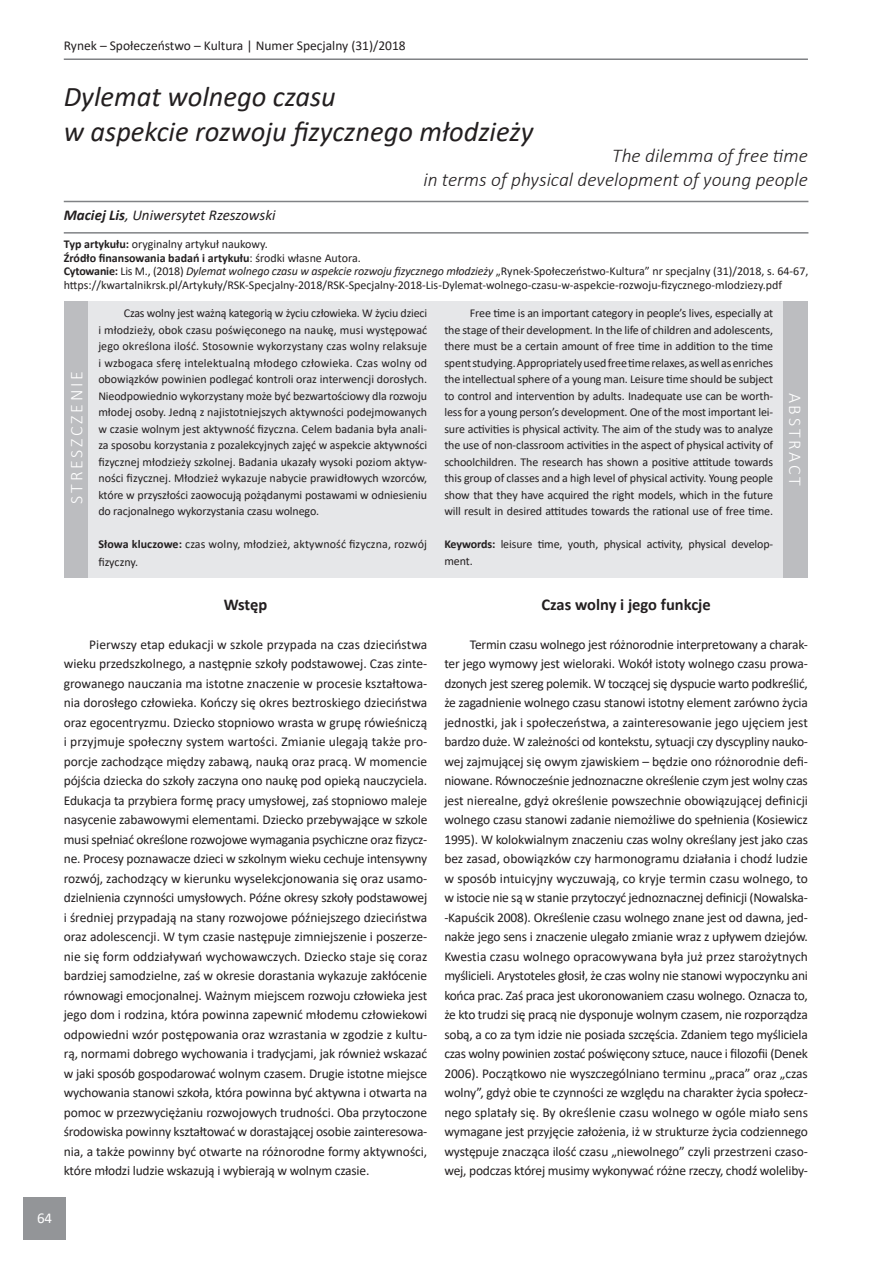
<style>
.page{position:relative;width:893px;height:1263px;background:#fff}
.page>*{position:absolute;margin:0;border:0;box-sizing:border-box;transform-origin:0 0}
.t1{font:italic 28.5px "Calibri";color:#231f20}
.t2{font:italic 300 19.5px "Calibri";color:#231f20}
.t3{font:300 18px "Calibri";letter-spacing:.15em;color:#fff}
.Podtytuły{font:700 16.5px "Calibri";color:#231f20}
.t4{font:italic 15px "Calibri";color:#231f20}
.t5{font:15px "Calibri";color:#fff}
.tekst_zwykly{font:13.5px/19.5px "Calibri";letter-spacing:-.015em;color:#231f20;text-align:justify}
.t6{font:12px/16.5px "Calibri";letter-spacing:-.005em;color:#231f20}
.t7{font:700 12px "Calibri";color:#231f20}
.s1{font-weight:700}
.s2{font-weight:400}
.s3{font-style:italic}
</style>
<div class="page">
<div style="left:23px;top:1197px;width:43px;height:42px;background:#939598"></div>
<hr style="left:64px;top:58px;width:744px;height:2px;background:#808285">
<div style="left:84px;top:302px;width:703px;height:276px;background:#e6e7e9"></div>
<div style="left:64px;top:302px;width:23px;height:276px;background:#bcbdc0"></div>
<div style="left:783px;top:302px;width:25px;height:276px;background:#bcbdc0"></div>
<hr style="left:64px;top:201px;width:744px;height:1px;background:#808285">
<hr style="left:64px;top:232px;width:744px;height:2px;background:#808285">
<p class="tekst_zwykly" style="left:64px;top:36px;width:344px">Rynek – Społeczeństwo – Kultura | Numer Specjalny (31)/2018</p>
<p class="t1" style="left:64px;top:77px;width:274px">Dylemat wolnego czasu</p>
<p class="t1" style="left:64px;top:111px;width:471px">w aspekcie rozwoju fizycznego młodzieży</p>
<p class="t4" style="left:64px;top:205px;width:213px"><span class="s1">Maciej Lis</span>, Uniwersytet Rzeszowski</p>
<p class="t2" style="left:612px;top:144px;width:197px">The dilemma of free time</p>
<p class="t2" style="left:423px;top:167px;width:386px">in terms of physical development of young people</p>
<p class="t6" style="left:64px;top:236px;width:206px"><span class="s1">Typ artykułu:</span> oryginalny artykuł naukowy.</p>
<p class="t7" style="left:64px;top:249px;width:299px">Źródło finansowania badań i artykułu<span class="s2">: środki własne Autora.</span></p>
<p class="t6" style="left:64px;top:264px;width:746px;line-height:13.5px"><span class="s1">Cytowanie:</span> Lis M., (2018) <span class="s3">Dylemat wolnego czasu w aspekcie rozwoju fizycznego młodzieży</span> „Rynek-Społeczeństwo-Kultura” nr specjalny (31)/2018, s. 64-67, https://kwartalnikrsk.pl/Artykuły/RSK-Specjalny-2018/RSK-Specjalny-2018-Lis-Dylemat-wolnego-czasu-w-aspekcie-rozwoju-fizycznego-mlodziezy.pdf</p>
<p class="t3" style="left:65px;top:504px;width:134px;rotate:-90deg">STRESZCZENIE</p>
<p class="t6" style="left:98px;top:304px;width:330px;text-align:justify;text-indent:26px">Czas wolny jest ważną kategorią w życiu człowieka. W życiu dzieci i młodzieży, obok czasu poświęconego na naukę, musi występować jego określona ilość. Stosownie wykorzystany czas wolny relaksuje i wzbogaca sferę intelektualną młodego człowieka. Czas wolny od obowiązków powinien podlegać kontroli oraz interwencji dorosłych.<br>Nieodpowiednio wykorzystany może być bezwartościowy dla rozwoju młodej osoby. Jedną z najistotniejszych aktywności podejmowanych w czasie wolnym jest aktywność fizyczna. Celem badania była anali&shy;za sposobu korzystania z pozalekcyjnych zajęć w aspekcie aktywności fizycznej młodzieży szkolnej. Badania ukazały wysoki poziom aktyw&shy;ności fizycznej. Młodzież wykazuje nabycie prawidłowych wzorców, które w przyszłości zaowocują pożądanymi postawami w odniesieniu do racjonalnego wykorzystania czasu wolnego.</p>
<p class="t6" style="left:98px;top:535px;width:330px;line-height:18px"><span class="s1">Słowa kluczowe:</span> czas wolny, młodzież, aktywność fizyczna, rozwój fizyczny.</p>
<p class="Podtytuły" style="left:224px;top:593px;width:45px">Wstęp</p>
<p class="tekst_zwykly" style="left:64px;top:634px;width:365px;text-indent:26px">Pierwszy etap edukacji w szkole przypada na czas dzieciństwa wieku przedszkolnego, a następnie szkoły podstawowej. Czas zinte&shy;growanego nauczania ma istotne znaczenie w procesie kształtowa&shy;nia dorosłego człowieka. Kończy się okres beztroskiego dzieciństwa oraz egocentryzmu. Dziecko stopniowo wrasta w grupę rówieśniczą i przyjmuje społeczny system wartości. Zmianie ulegają także pro&shy;porcje zachodzące między zabawą, nauką oraz pracą. W momencie pójścia dziecka do szkoły zaczyna ono naukę pod opieką nauczyciela.<br>Edukacja ta przybiera formę pracy umysłowej, zaś stopniowo maleje nasycenie zabawowymi elementami. Dziecko przebywające w szkole musi spełniać określone rozwojowe wymagania psychiczne oraz fizycz&shy;ne. Procesy poznawacze dzieci w szkolnym wieku cechuje intensywny rozwój, zachodzący w kierunku wyselekcjonowania się oraz usamo&shy;dzielnienia czynności umysłowych. Późne okresy szkoły podstawowej i średniej przypadają na stany rozwojowe późniejszego dzieciństwa oraz adolescencji. W tym czasie następuje zimniejszenie i poszerze&shy;nie się form oddziaływań wychowawczych. Dziecko staje się coraz bardziej samodzielne, zaś w okresie dorastania wykazuje zakłócenie równowagi emocjonalnej. Ważnym miejscem rozwoju człowieka jest jego dom i rodzina, która powinna zapewnić młodemu człowiekowi odpowiedni wzór postępowania oraz wzrastania w zgodzie z kultu&shy;rą, normami dobrego wychowania i tradycjami, jak również wskazać w jaki sposób gospodarować wolnym czasem. Drugie istotne miejsce wychowania stanowi szkoła, która powinna być aktywna i otwarta na pomoc w przezwyciężaniu rozwojowych trudności. Oba przytoczone środowiska powinny kształtować w dorastającej osobie zainteresowa&shy;nia, a także powinny być otwarte na różnorodne formy aktywności, które młodzi ludzie wskazują i wybierają w wolnym czasie.</p>
<p class="t6" style="left:444px;top:304px;width:330px;text-align:justify;text-indent:26px">Free time is an important category in people’s lives, especially at the stage of their development. In the life of children and adolescents, there must be a certain amount of free time in addition to the time spent studying. Appropriately used free time relaxes, as well as enriches the intellectual sphere of a young man. Leisure time should be subject to control and intervention by adults. Inadequate use can be worth&shy;less for a young person’s development. One of the most important lei&shy;sure activities is physical activity. The aim of the study was to analyze the use of non-classroom activities in the aspect of physical activity of schoolchildren. The research has shown a positive attitude towards this group of classes and a high level of physical activity. Young people show that they have acquired the right models, which in the future will result in desired attitudes towards the rational use of free time.</p>
<p class="t6" style="left:444px;top:535px;width:330px"><span class="s1">Keywords:</span> leisure time, youth, physical activity, physical develop&shy;ment.</p>
<p class="t3" style="left:806px;top:393px;width:95px;rotate:90deg">ABSTRACT</p>
<p class="Podtytuły" style="left:542px;top:593px;width:171px">Czas wolny i jego funkcje</p>
<p class="tekst_zwykly" style="left:444px;top:634px;width:365px;text-indent:26px">Termin czasu wolnego jest różnorodnie interpretowany a charak&shy;ter jego wymowy jest wieloraki. Wokół istoty wolnego czasu prowa&shy;dzonych jest szereg polemik. W toczącej się dyspucie warto podkreślić, że zagadnienie wolnego czasu stanowi istotny element zarówno życia jednostki, jak i społeczeństwa, a zainteresowanie jego ujęciem jest bardzo duże. W zależności od kontekstu, sytuacji czy dyscypliny nauko&shy;wej zajmującej się owym zjawiskiem – będzie ono różnorodnie defi&shy;niowane. Równocześnie jednoznaczne określenie czym jest wolny czas jest nierealne, gdyż określenie powszechnie obowiązującej definicji wolnego czasu stanowi zadanie niemożliwe do spełnienia (Kosiewicz 1995). W kolokwialnym znaczeniu czas wolny określany jest jako czas bez zasad, obowiązków czy harmonogramu działania i chodź ludzie w sposób intuicyjny wyczuwają, co kryje termin czasu wolnego, to w istocie nie są w stanie przytoczyć jednoznacznej definicji (Nowalska--Kapuścik 2008). Określenie czasu wolnego znane jest od dawna, jed&shy;nakże jego sens i znaczenie ulegało zmianie wraz z upływem dziejów.<br>Kwestia czasu wolnego opracowywana była już przez starożytnych myślicieli. Arystoteles głosił, że czas wolny nie stanowi wypoczynku ani końca prac. Zaś praca jest ukoronowaniem czasu wolnego. Oznacza to, że kto trudzi się pracą nie dysponuje wolnym czasem, nie rozporządza sobą, a co za tym idzie nie posiada szczęścia. Zdaniem tego myśliciela czas wolny powinien zostać poświęcony sztuce, nauce i filozofii (Denek 2006). Początkowo nie wyszczególniano terminu „praca” oraz „czas wolny”, gdyż obie te czynności ze względu na charakter życia społecz&shy;nego splatały się. By określenie czasu wolnego w ogóle miało sens wymagane jest przyjęcie założenia, iż w strukturze życia codziennego występuje znacząca ilość czasu „niewolnego” czyli przestrzeni czaso&shy;wej, podczas której musimy wykonywać różne rzeczy, chodź woleliby-</p>
<p class="t5" style="left:37px;top:1207px;width:17px">64</p>
</div>
